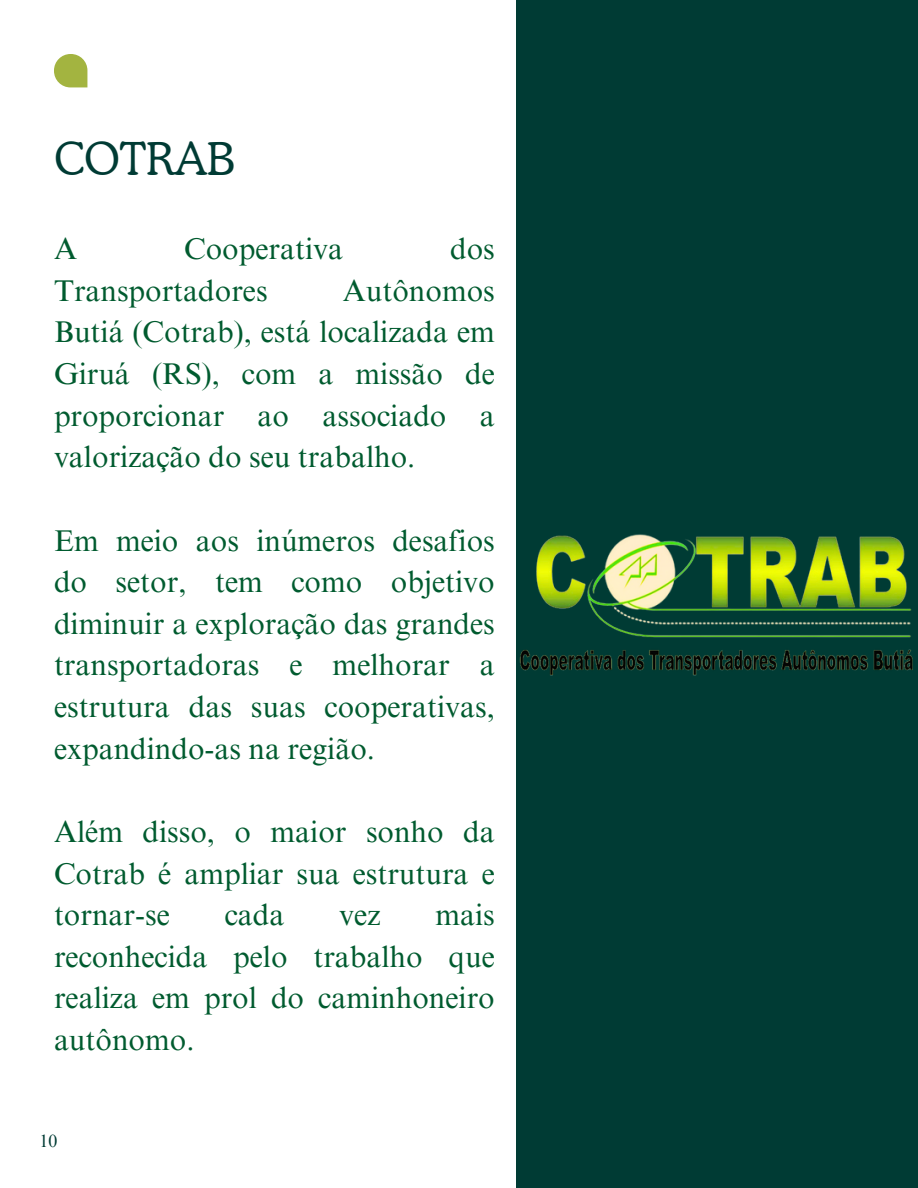
<style>
.page{position:relative;width:918px;height:1188px;background:#fff}
.page>*{position:absolute;margin:0;border:0;box-sizing:border-box;transform-origin:0 0}
.t1{font:300 45px "Cooper BT";color:#003b34}
.t2{font:30px/41.7px "Times NRMT Pro";color:#005b2f;text-align:justify}
.t3{font:17.85px "Times NRMT Pro";color:#003b34}
</style>
<div class="page">
<svg style="left:54px;top:54px;width:33px;height:33px"></svg>
<div style="left:516px;top:0;width:402px;height:1188px;background:#003b34"></div>
<img style="left:519px;top:534px;width:394px;height:142px">
<p class="t1" style="left:54px;top:132px;width:182px">COTRAB</p>
<h1 class="t2" style="left:54px;top:232px;width:25px">A</h1>
<h1 class="t2" style="left:184px;top:232px;width:160px">Cooperativa</h1>
<h1 class="t2" style="left:450px;top:232px;width:46px">dos</h1>
<h1 class="t2" style="left:54px;top:273px;width:215px">Transportadores</h1>
<h1 class="t2" style="left:54px;top:273px;width:442px;text-indent:289px">Autônomos Butiá (Cotrab), está localizada em Giruá (RS), com a missão de proporcionar ao associado a valorização do seu trabalho.</h1>
<p class="t2" style="left:54px;top:523px;width:442px">Em meio aos inúmeros desafios do setor, tem como objetivo diminuir a exploração das grandes transportadoras e melhorar a estrutura das suas cooperativas, expandindo-as na região.</p>
<p class="t2" style="left:54px;top:815px;width:442px">Além disso, o maior sonho da Cotrab é ampliar sua estrutura e tornar-se</p>
<p class="t2" style="left:54px;top:898px;width:442px;text-indent:381px">mais reconhecida pelo trabalho que realiza em prol do caminhoneiro autônomo.</p>
<p class="t2" style="left:225px;top:898px;width:61px">cada</p>
<p class="t2" style="left:339px;top:898px;width:43px">vez</p>
<p class="t3" style="left:40px;top:1135px;width:19px">10</p>
</div>
